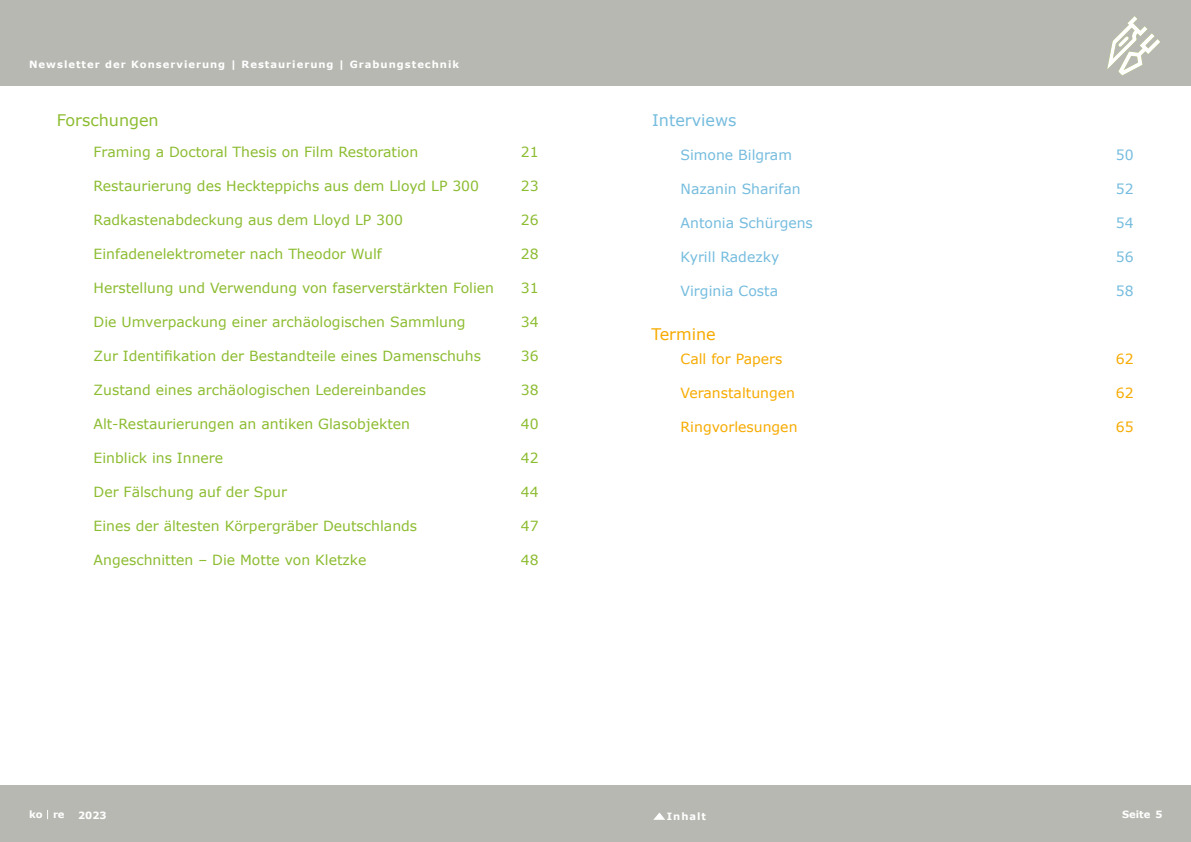
<style>
.page{position:relative;width:1191px;height:842px;background:#fff}
.page>*{position:absolute;margin:0;border:0;box-sizing:border-box;transform-origin:0 0}
.t1{font:16px "Verdana";color:#8cbc30}
.t2{font:16px "Verdana";color:#75bcde}
.t3{font:16px "Verdana";color:#f7ab00}
.t4{font:14px "Verdana";color:#8cbc30}
.t5{font:14px "Verdana";color:#75bcde}
.t6{font:14px "Verdana";color:#f7ab00}
.t7{font:700 10px "Verdana";letter-spacing:.1em;color:#fff}
</style>
<div class="page">
<div style="left:0;top:0;width:595px;height:85px;background:#b7b8b1"></div>
<div style="left:0;top:785px;width:595px;height:57px;background:#b7b8b1"></div>
<div style="left:595px;top:0;width:596px;height:85px;background:#b7b8b1"></div>
<div style="left:595px;top:785px;width:596px;height:57px;background:#b7b8b1"></div>
<svg style="left:1107px;top:16px;width:53px;height:59px"></svg>
<svg style="left:653px;top:812px;width:12px;height:8px"></svg>
<p class="t7" style="left:29px;top:57px;width:431px">Newsletter der Konservierung | Restaurierung | Grabungstechnik</p>
<p class="t1" style="left:57px;top:109px;width:104px">Forschungen</p>
<p class="t2" style="left:652px;top:110px;width:86px">Interviews</p>
<p class="t4" style="left:94px;top:143px;width:326px">Framing a Doctoral Thesis on Film Restoration</p>
<p class="t4" style="left:521px;top:143px;width:19px">21</p>
<p class="t4" style="left:94px;top:177px;width:387px">Restaurierung des Heckteppichs aus dem Lloyd LP 300</p>
<p class="t4" style="left:521px;top:177px;width:19px">23</p>
<p class="t4" style="left:94px;top:211px;width:311px">Radkastenabdeckung aus dem Lloyd LP 300</p>
<p class="t4" style="left:521px;top:211px;width:19px">26</p>
<p class="t4" style="left:94px;top:245px;width:290px">Einfadenelektrometer nach Theodor Wulf</p>
<p class="t4" style="left:521px;top:245px;width:19px">28</p>
<p class="t4" style="left:94px;top:279px;width:402px">Herstellung und Verwendung von faserverstärkten Folien</p>
<p class="t4" style="left:521px;top:279px;width:19px">31</p>
<p class="t4" style="left:94px;top:313px;width:373px">Die Umverpackung einer archäologischen Sammlung</p>
<p class="t4" style="left:521px;top:313px;width:19px">34</p>
<p class="t4" style="left:94px;top:347px;width:389px">Zur Identifikation der Bestandteile eines Damenschuhs</p>
<p class="t4" style="left:521px;top:347px;width:19px">36</p>
<p class="t4" style="left:94px;top:381px;width:334px">Zustand eines archäologischen Ledereinbandes</p>
<p class="t4" style="left:521px;top:381px;width:19px">38</p>
<p class="t4" style="left:94px;top:415px;width:318px">Alt-Restaurierungen an antiken Glasobjekten</p>
<p class="t4" style="left:521px;top:415px;width:19px">40</p>
<p class="t4" style="left:94px;top:449px;width:131px">Einblick ins Innere</p>
<p class="t4" style="left:521px;top:449px;width:19px">42</p>
<p class="t4" style="left:94px;top:483px;width:195px">Der Fälschung auf der Spur</p>
<p class="t4" style="left:521px;top:483px;width:19px">44</p>
<p class="t4" style="left:94px;top:517px;width:325px">Eines der ältesten Körpergräber Deutschlands</p>
<p class="t4" style="left:521px;top:517px;width:19px">47</p>
<p class="t4" style="left:94px;top:551px;width:274px">Angeschnitten – Die Motte von Kletzke</p>
<p class="t4" style="left:521px;top:551px;width:19px">48</p>
<p class="t5" style="left:680px;top:146px;width:113px">Simone Bilgram</p>
<p class="t5" style="left:1115px;top:146px;width:19px">50</p>
<p class="t5" style="left:680px;top:180px;width:122px">Nazanin Sharifan</p>
<p class="t5" style="left:1115px;top:180px;width:19px">52</p>
<p class="t5" style="left:680px;top:214px;width:134px">Antonia Schürgens</p>
<p class="t5" style="left:1115px;top:214px;width:19px">54</p>
<p class="t5" style="left:680px;top:248px;width:100px">Kyrill Radezky</p>
<p class="t5" style="left:1115px;top:248px;width:19px">56</p>
<p class="t5" style="left:680px;top:282px;width:99px">Virginia Costa</p>
<p class="t5" style="left:1115px;top:282px;width:19px">58</p>
<p class="t3" style="left:651px;top:323px;width:66px">Termine</p>
<p class="t6" style="left:680px;top:349px;width:103px">Call for Papers</p>
<p class="t6" style="left:1115px;top:349px;width:19px">62</p>
<p class="t6" style="left:680px;top:383px;width:116px">Veranstaltungen</p>
<p class="t6" style="left:1115px;top:383px;width:19px">62</p>
<p class="t6" style="left:680px;top:417px;width:118px">Ringvorlesungen</p>
<p class="t6" style="left:1115px;top:417px;width:19px">65</p>
<p class="t7" style="left:29px;top:807px;width:37px">ko re</p>
<p class="t7" style="left:78px;top:808px;width:30px">2023</p>
<p class="t7" style="left:667px;top:809px;width:41px">Inhalt</p>
<p class="t7" style="left:1122px;top:807px;width:42px">Seite 5</p>
</div>
